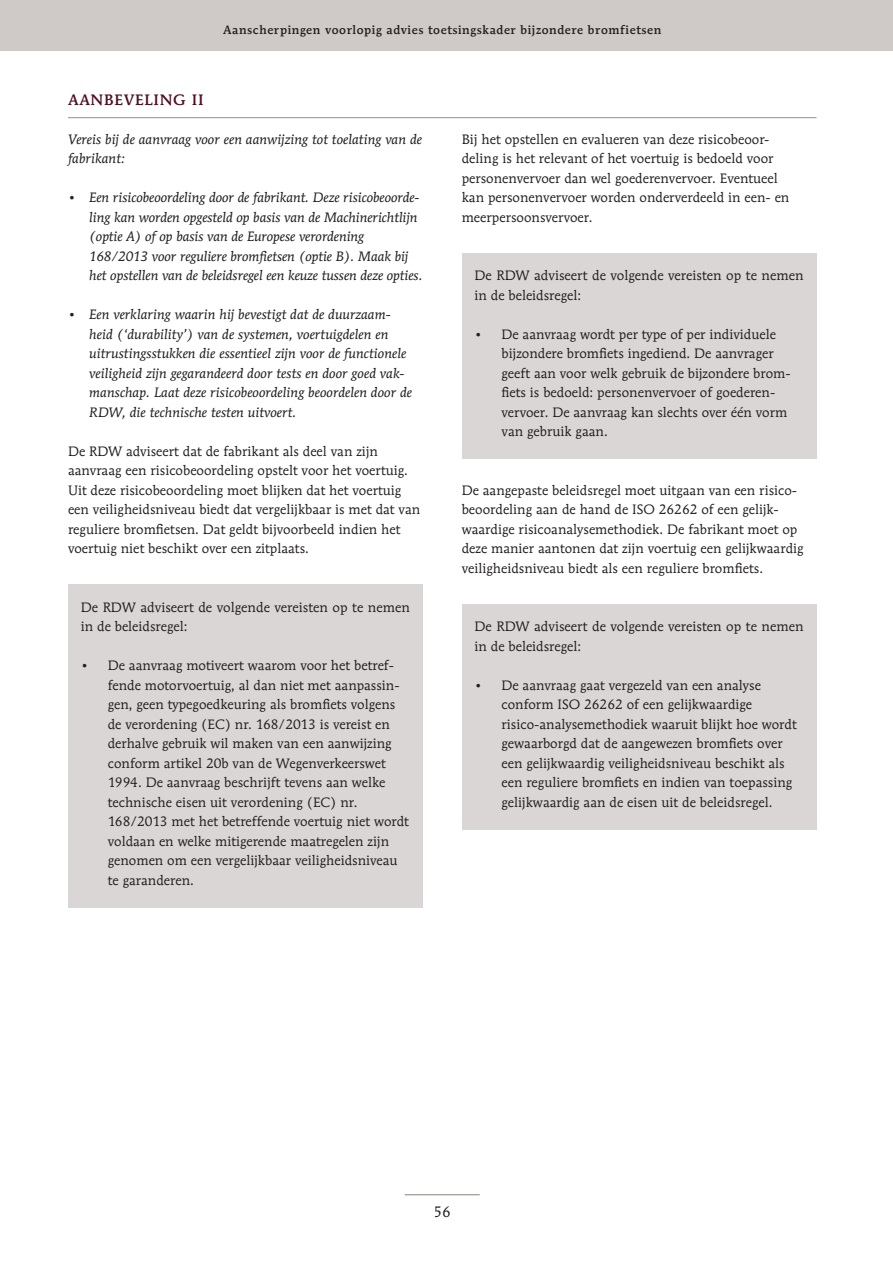
<style>
.page{position:relative;width:893px;height:1263px;background:#fff}
.page>*{position:absolute;margin:0;border:0;box-sizing:border-box;transform-origin:0 0}
.t1{font:500 15px "Mendoza Roman Std";letter-spacing:.05em;color:#500f23}
.t2{font:15px "Mendoza Roman Std";color:#231f20}
.t3{font:13.5px/19.5px "Mendoza Roman Std";color:#231f20}
.t4{font:italic 13.5px/19.5px "Mendoza Roman Std";color:#231f20}
.t5{font:500 12px "Mendoza Roman Std";letter-spacing:.05em;color:#231f20}
.s1{font-style:normal}
</style>
<div class="page">
<div style="left:0;top:0;width:893px;height:51px;background:#cfcac8"></div>
<hr style="left:405px;top:1194px;width:75px;height:1px;background:#968e8b">
<hr style="left:68px;top:117px;width:748px;height:1px;background:#968e8b">
<div style="left:68px;top:584px;width:355px;height:70px;background:#d9d6d5"></div>
<div style="left:68px;top:643px;width:355px;height:264px;background:#d9d6d5"></div>
<div style="left:462px;top:253px;width:354px;height:69px;background:#d9d6d5"></div>
<div style="left:462px;top:311px;width:354px;height:148px;background:#d9d6d5"></div>
<div style="left:462px;top:604px;width:354px;height:69px;background:#d9d6d5"></div>
<div style="left:462px;top:662px;width:354px;height:167px;background:#d9d6d5"></div>
<p class="t5" style="left:223px;top:22px;width:440px">Aanscherpingen voorlopig advies toetsingskader bijzondere bromfietsen</p>
<p class="t1" style="left:68px;top:90px;width:137px">AANBEVELING II</p>
<p class="t4" style="left:68px;top:129px;width:355px">Vereis bij de aanvraag voor een aanwijzing tot toelating van de fabrikant:</p>
<p class="t4" style="left:89px;top:187px;width:335px;text-indent:-21px"><span class="s1">•</span> Een risicobeoordeling door de fabrikant. Deze risicobeoorde&shy;ling kan worden opgesteld op basis van de Machinerichtlijn (optie A) of op basis van de Europese verordening 168/2013 voor reguliere bromfietsen (optie B). Maak bij het opstellen van de beleidsregel een keuze tussen deze opties.</p>
<p class="t4" style="left:89px;top:304px;width:324px;text-indent:-21px"><span class="s1">•</span> Een verklaring waarin hij bevestigt dat de duurzaam&shy;heid (‘durability’) van de systemen, voertuigdelen en uitrustingsstukken die essentieel zijn voor de functionele veiligheid zijn gegarandeerd door tests en door goed vak&shy;manschap. Laat deze risicobeoordeling beoordelen door de RDW, die technische testen uitvoert.</p>
<p class="t3" style="left:68px;top:441px;width:354px">De RDW adviseert dat de fabrikant als deel van zijn aanvraag een risicobeoordeling opstelt voor het voertuig.<br>Uit deze risicobeoordeling moet blijken dat het voertuig een veiligheidsniveau biedt dat vergelijkbaar is met dat van reguliere bromfietsen. Dat geldt bijvoorbeeld indien het voertuig niet beschikt over een zitplaats.</p>
<p class="t3" style="left:81px;top:597px;width:331px">De RDW adviseert de volgende vereisten op te nemen in de beleidsregel:</p>
<p class="t3" style="left:108px;top:655px;width:303px;text-indent:-27px">• De aanvraag motiveert waarom voor het betref&shy;fende motorvoertuig, al dan niet met aanpassin&shy;gen, geen typegoedkeuring als bromfiets volgens de verordening (EC) nr. 168/2013 is vereist en derhalve gebruik wil maken van een aanwijzing conform artikel 20b van de Wegenverkeerswet 1994. De aanvraag beschrijft tevens aan welke technische eisen uit verordening (EC) nr.<br>168/2013 met het betreffende voertuig niet wordt voldaan en welke mitigerende maatregelen zijn genomen om een vergelijkbaar veiligheidsniveau te garanderen.</p>
<p class="t3" style="left:462px;top:129px;width:329px">Bij het opstellen en evalueren van deze risicobeoor&shy;deling is het relevant of het voertuig is bedoeld voor personenvervoer dan wel goederenvervoer. Eventueel kan personenvervoer worden onderverdeeld in een- en meerpersoonsvervoer.</p>
<p class="t3" style="left:474px;top:265px;width:331px">De RDW adviseert de volgende vereisten op te nemen in de beleidsregel:</p>
<p class="t3" style="left:501px;top:324px;width:291px;text-indent:-27px">• De aanvraag wordt per type of per individuele bijzondere bromfiets ingediend. De aanvrager geeft aan voor welk gebruik de bijzondere brom&shy;fiets is bedoeld: personenvervoer of goederen&shy;vervoer. De aanvraag kan slechts over één vorm van gebruik gaan.</p>
<p class="t3" style="left:462px;top:480px;width:343px">De aangepaste beleidsregel moet uitgaan van een risico&shy;beoordeling aan de hand de ISO 26262 of een gelijk&shy;waardige risicoanalysemethodiek. De fabrikant moet op deze manier aantonen dat zijn voertuig een gelijkwaardig veiligheidsniveau biedt als een reguliere bromfiets.</p>
<p class="t3" style="left:474px;top:616px;width:331px">De RDW adviseert de volgende vereisten op te nemen in de beleidsregel:</p>
<p class="t3" style="left:501px;top:675px;width:297px;text-indent:-27px">• De aanvraag gaat vergezeld van een analyse conform ISO 26262 of een gelijkwaardige risico-analysemethodiek waaruit blijkt hoe wordt gewaarborgd dat de aangewezen bromfiets over een gelijkwaardig veiligheidsniveau beschikt als een reguliere bromfiets en indien van toepassing gelijkwaardig aan de eisen uit de beleidsregel.</p>
<p class="t2" style="left:434px;top:1202px;width:19px">56</p>
</div>
